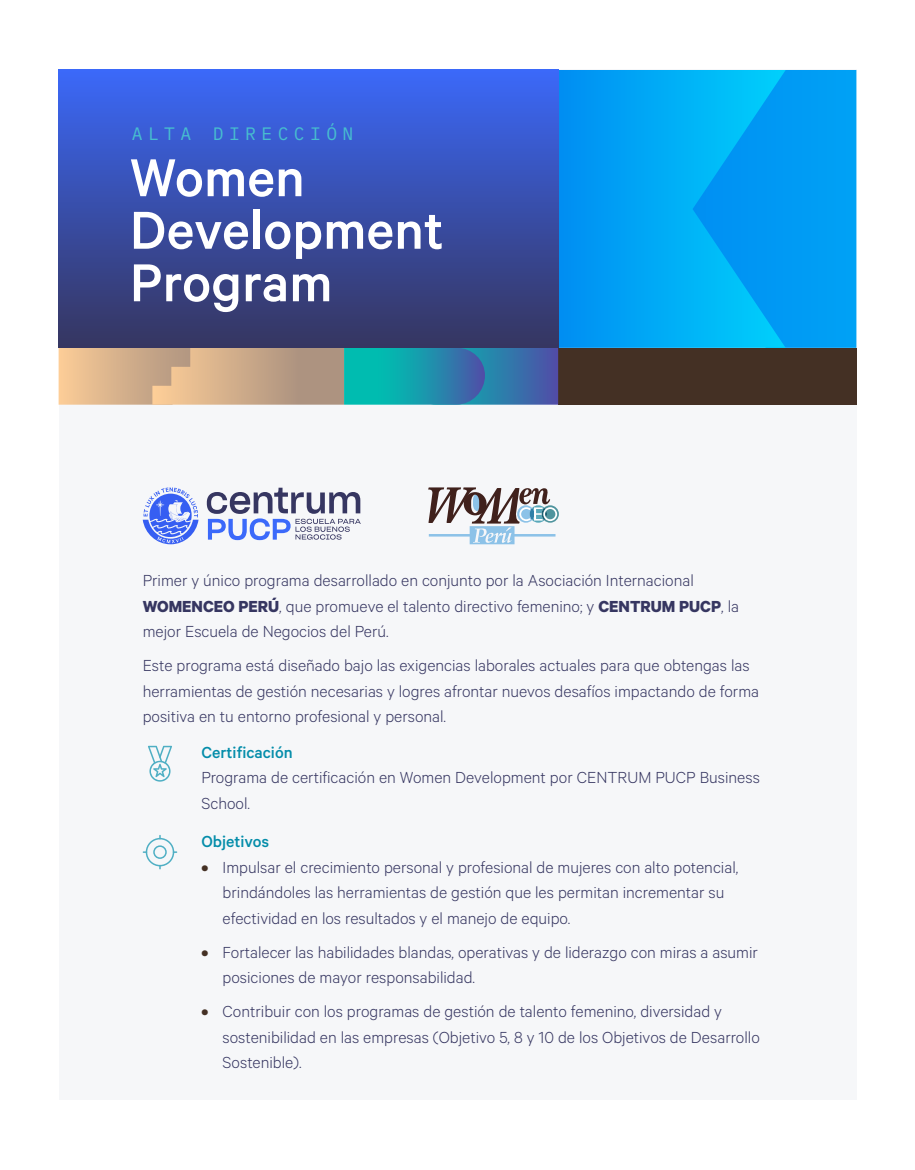
<style>
.page{position:relative;width:915px;height:1170px;background:#fff}
.page>*{position:absolute;margin:0;border:0;box-sizing:border-box;transform-origin:0 0}
.t1{font:500 60px/52.5px "Calibre";color:#fff}
.t2{font:300 18px/25.5px "Calibre";color:#363661}
.t3{font:500 18px "Calibre";color:#048daa}
.t4{font:18px "i A Writer Duospace";letter-spacing:.3em;color:#47becf}
.s1{font-weight:700}
.s2{font-weight:700;color:#443024}
</style>
<div class="page">
<div style="left:59px;top:70px;width:797px;height:1030px;background:#f6f7f9"></div>
<div style="left:558px;top:348px;width:298px;height:56px;background:#443024"></div>
<div style="left:785px;top:70px;width:71px;height:278px;background:#009ef4"></div>
<svg style="left:558px;top:70px;width:227px;height:278px;background:#00a4f4"></svg>
<svg style="left:59px;top:348px;width:499px;height:56px;background:#859d98"></svg>
<div style="left:59px;top:70px;width:499px;height:278px;background:linear-gradient(to bottom,#3b68f7,#36355e)"></div>
<svg style="left:148px;top:745px;width:24px;height:36px"></svg>
<svg style="left:428px;top:487px;width:130px;height:57px"></svg>
<svg style="left:143px;top:835px;width:34px;height:34px"></svg>
<svg style="left:143px;top:487px;width:55px;height:57px"></svg>
<svg style="left:207px;top:487px;width:153px;height:53px"></svg>
<p class="t4" style="left:132px;top:120px;width:223px">ALTA DIRECCIÓN</p>
<h1 class="t1" style="left:130px;top:150px;width:315px">Women<br>Development<br>Program</h1>
<p class="t2" style="left:143px;top:567px;width:597px">Primer y único programa desarrollado en conjunto por la Asociación Internacional<br><span class="s1">WOMENCEO PERÚ</span>, que promueve el talento directivo femenino; y <span class="s1">CENTRUM PUCP</span>, la mejor Escuela de Negocios del Perú.</p>
<p class="t2" style="left:143px;top:652px;width:617px">Este programa está diseñado bajo las exigencias laborales actuales para que obtengas las herramientas de gestión necesarias y logres afrontar nuevos desafíos impactando de forma positiva en tu entorno profesional y personal.</p>
<p class="t3" style="left:201px;top:741px;width:93px">Certificación</p>
<p class="t2" style="left:201px;top:764px;width:560px">Programa de certificación en Women Development por CENTRUM PUCP Business<br>School.</p>
<p class="t3" style="left:201px;top:830px;width:69px">Objetivos</p>
<p class="t2" style="left:222px;top:853px;width:517px;text-indent:-21px"><span class="s2">•</span> Impulsar el crecimiento personal y profesional de mujeres con alto potencial, brindándoles las herramientas de gestión que les permitan incrementar su efectividad en los resultados y el manejo de equipo.</p>
<p class="t2" style="left:222px;top:938px;width:536px;text-indent:-21px"><span class="s2">•</span> Fortalecer las habilidades blandas, operativas y de liderazgo con miras a asumir posiciones de mayor responsabilidad.</p>
<p class="t2" style="left:222px;top:997px;width:538px;text-indent:-21px"><span class="s2">•</span> Contribuir con los programas de gestión de talento femenino, diversidad y sostenibilidad en las empresas (Objetivo 5, 8 y 10 de los Objetivos de Desarrollo<br>Sostenible).</p>
</div>
